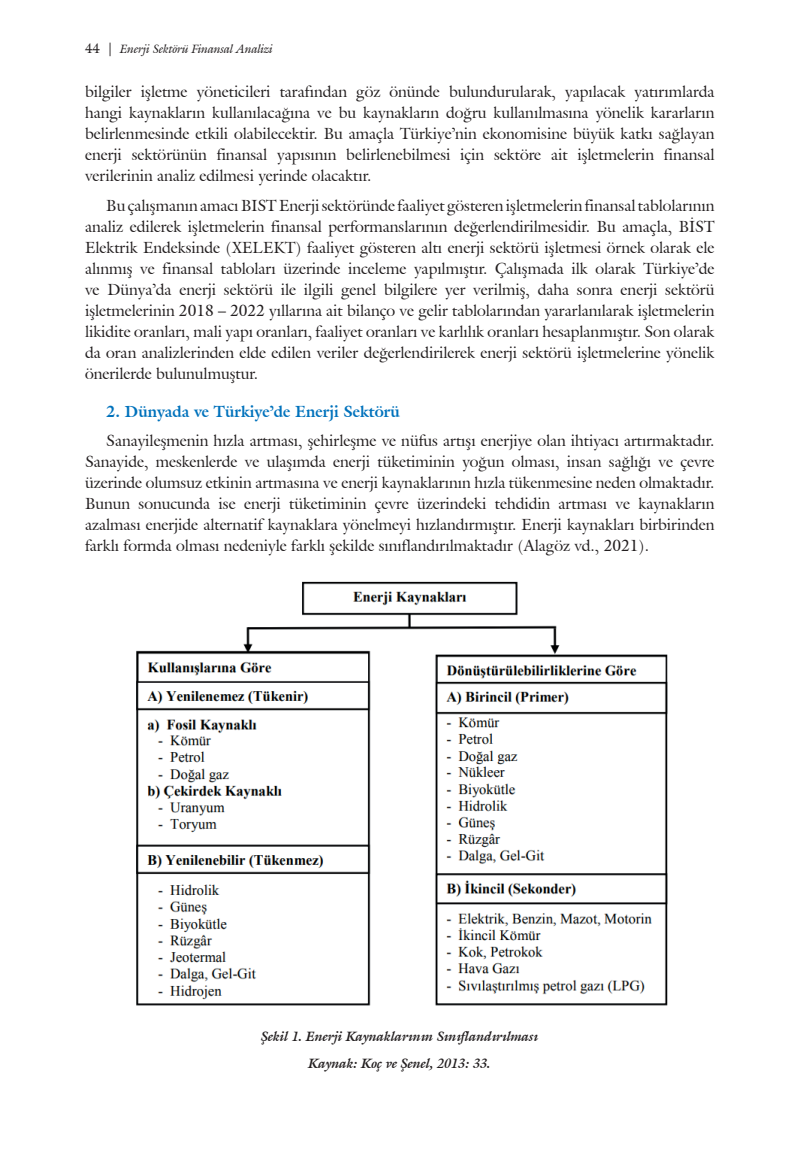
<style>
.page{position:relative;width:808px;height:1149px;background:#fff}
.page>*{position:absolute;margin:0;border:0;box-sizing:border-box;transform-origin:0 0}
.t1{font:15.75px/21px "Galliard IT Cby BT";color:#231f20;text-align:justify}
.t2{font:700 15.75px "Galliard IT Cby BT";color:#0072bc}
.t3{font:italic 700 13.5px/26.5px "Galliard IT Cby BT";color:#231f20;text-align:center}
.t4{font:italic 12px "Galliard IT Cby BT";color:#231f20}
.s1{font-style:normal;font-size:13.5px}
</style>
<div class="page">
<img style="left:136px;top:581px;width:532px;height:425px">
<p class="t4" style="left:85px;top:41px;width:189px"><span class="s1">44 |</span> Enerji Sektörü Finansal Analizi</p>
<p class="t1" style="left:85px;top:81px;width:631px">bilgiler işletme yöneticileri tarafından göz önünde bulundurularak, yapılacak yatırımlarda hangi kaynakların kullanılacağına ve bu kaynakların doğru kullanılmasına yönelik kararların belirlenmesinde etkili olabilecektir. Bu amaçla Türkiye’nin ekonomisine büyük katkı sağlayan enerji sektörünün finansal yapısının belirlenebilmesi için sektöre ait işletmelerin finansal verilerinin analiz edilmesi yerinde olacaktır.</p>
<p class="t1" style="left:85px;top:194px;width:631px;text-indent:21px">Bu çalışmanın amacı BIST Enerji sektöründe faaliyet gösteren işletmelerin finansal tablolarının analiz edilerek işletmelerin finansal performanslarının değerlendirilmesidir. Bu amaçla, BİST Elektrik Endeksinde (XELEKT) faaliyet gösteren altı enerji sektörü işletmesi örnek olarak ele alınmış ve finansal tabloları üzerinde inceleme yapılmıştır. Çalışmada ilk olarak Türkiye’de ve Dünya’da enerji sektörü ile ilgili genel bilgilere yer verilmiş, daha sonra enerji sektörü işletmelerinin 2018 – 2022 yıllarına ait bilanço ve gelir tablolarından yararlanılarak işletmelerin likidite oranları, mali yapı oranları, faaliyet oranları ve karlılık oranları hesaplanmıştır. Son olarak da oran analizlerinden elde edilen veriler değerlendirilerek enerji sektörü işletmelerine yönelik önerilerde bulunulmuştur.</p>
<p class="t2" style="left:106px;top:401px;width:295px">2. Dünyada ve Türkiye’de Enerji Sektörü</p>
<p class="t1" style="left:85px;top:430px;width:631px;text-indent:21px">Sanayileşmenin hızla artması, şehirleşme ve nüfus artışı enerjiye olan ihtiyacı artırmaktadır.<br>Sanayide, meskenlerde ve ulaşımda enerji tüketiminin yoğun olması, insan sağlığı ve çevre üzerinde olumsuz etkinin artmasına ve enerji kaynaklarının hızla tükenmesine neden olmaktadır.<br>Bunun sonucunda ise enerji tüketiminin çevre üzerindeki tehdidin artması ve kaynakların azalması enerjide alternatif kaynaklara yönelmeyi hızlandırmıştır. Enerji kaynakları birbirinden farklı formda olması nedeniyle farklı şekilde sınıflandırılmaktadır (Alagöz vd., 2021).</p>
<p class="t3" style="left:261px;top:1022px;width:278px">Şekil 1. Enerji Kaynaklarının Sınıflandırılması<br>Kaynak: Koç ve Şenel, 2013: 33.</p>
</div>
